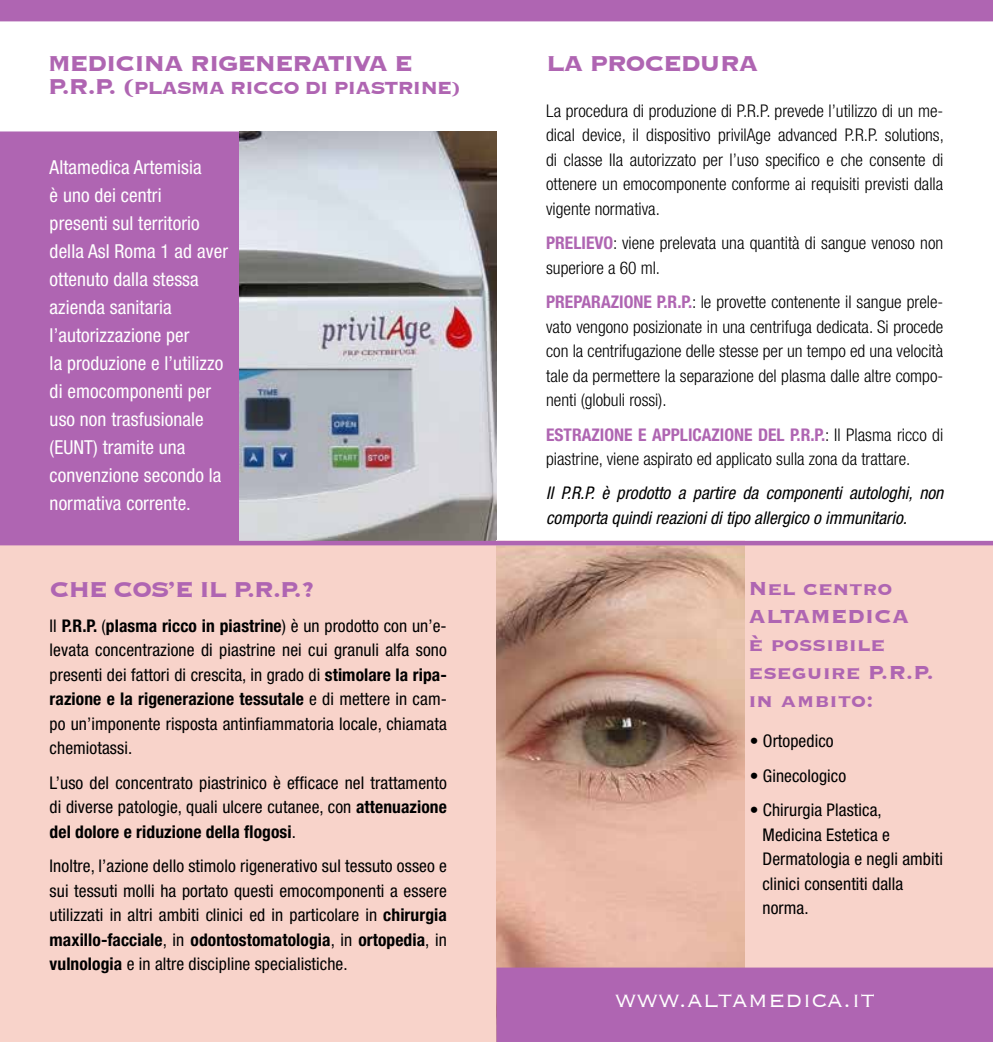
<style>
.page{position:relative;width:993px;height:1042px;background:#fff}
.page>*{position:absolute;margin:0;border:0;box-sizing:border-box;transform-origin:0 0}
.t1{font:700 28px "Copperplate";letter-spacing:-.05em;color:#af65b2}
.t2{font:300 28px "Copperplate";color:#fff}
.t3{font:700 24.5px/28px "Copperplate";letter-spacing:-.005em;color:#af65b2}
.t4{font:700 22.75px "Copperplate";letter-spacing:-.05em;color:#af65b2}
.t5{font:condensed 19.25px/28px "Helvetica Neue LT Std";letter-spacing:.005em;color:#fff}
.t6{font:condensed 17.5px/24.5px "Helvetica Neue LT Std";letter-spacing:.005em;color:#000;text-align:justify}
.t7{font:300 condensed 17.5px/24.5px "Helvetica Neue LT Std";color:#000;text-align:justify}
.t8{font:italic condensed 17.5px/24.5px "Helvetica Neue LT Std";color:#000}
.s1{font-size:28px}
.s2{font-weight:700}
.s3{font-weight:700;color:#af65b2}
</style>
<div class="page">
<div style="left:0;top:131px;width:239px;height:410px;background:#af65b2"></div>
<div style="left:0;top:542px;width:992px;height:500px;background:#f8d3ca"></div>
<img style="left:239px;top:131px;width:257px;height:410px">
<img style="left:496px;top:545px;width:248px;height:422px">
<hr style="left:0;top:541px;width:992px;height:4px;background:#af65b2">
<div style="left:496px;top:967px;width:496px;height:75px;background:#af65b2"></div>
<div style="left:0;top:0;width:992px;height:21px;background:#af65b2"></div>
<h1 class="t1" style="left:48px;top:45px;width:366px">MEDICINA RIGENERATIVA E</h1>
<h3 class="t4" style="left:48px;top:73px;width:415px"><span class="s1">P.R.P. (</span>PLASMA RICCO DI PIASTRINE)</h3>
<p class="t5" style="left:50px;top:153px;width:180px">Altamedica Artemisia<br>è uno dei centri<br>presenti sul territorio della Asl Roma 1 ad aver ottenuto dalla stessa azienda sanitaria l’autorizzazione per<br>la produzione e l’utilizzo di emocomponenti per uso non trasfusionale (EUNT) tramite una convenzione secondo la normativa corrente.</p>
<h1 class="t1" style="left:50px;top:572px;width:266px">CHE COS’E IL P.R.P.?</h1>
<p class="t6" style="left:50px;top:613px;width:398px">Il <span class="s2">P.R.P.</span> (<span class="s2">plasma ricco in piastrine</span>) è un prodotto con un’e&shy;levata concentrazione di piastrine nei cui granuli alfa sono presenti dei fattori di crescita, in grado di <span class="s2">stimolare la ripa&shy;razione e la rigenerazione tessutale</span> e di mettere in cam&shy;po un’imponente risposta antinfiammatoria locale, chiamata chemiotassi.</p>
<p class="t6" style="left:50px;top:770px;width:398px">L’uso del concentrato piastrinico è efficace nel trattamento di diverse patologie, quali ulcere cutanee, con <span class="s2">attenuazione del dolore e riduzione della flogosi</span>.</p>
<p class="t6" style="left:50px;top:853px;width:398px">Inoltre, l’azione dello stimolo rigenerativo sul tessuto osseo e sui tessuti molli ha portato questi emocomponenti a essere utilizzati in altri ambiti clinici ed in particolare in <span class="s2">chirurgia maxillo-facciale</span>, in <span class="s2">odontostomatologia</span>, in <span class="s2">ortopedia</span>, in <span class="s2">vulnologia</span> e in altre discipline specialistiche.</p>
<h1 class="t1" style="left:546px;top:45px;width:214px">LA PROCEDURA</h1>
<p class="t7" style="left:546px;top:98px;width:399px">La procedura di produzione di P.R.P. prevede l’utilizzo di un me&shy;dical device, il dispositivo privilAge advanced P.R.P. solutions, di classe IIa autorizzato per l’uso specifico e che consente di ottenere un emocomponente conforme ai requisiti previsti dalla vigente normativa.</p>
<p class="t7" style="left:546px;top:231px;width:398px"><span class="s3">PRELIEVO</span>: viene prelevata una quantità di sangue venoso non superiore a 60 ml.</p>
<p class="t7" style="left:546px;top:289px;width:398px"><span class="s3">PREPARAZIONE P.R.P.</span>: le provette contenente il sangue prele&shy;vato vengono posizionate in una centrifuga dedicata. Si procede con la centrifugazione delle stesse per un tempo ed una velocità tale da permettere la separazione del plasma dalle altre compo&shy;nenti (globuli rossi).</p>
<p class="t7" style="left:546px;top:422px;width:398px"><span class="s3">ESTRAZIONE E APPLICAZIONE DEL P.R.P.</span>: Il Plasma ricco di piastrine, viene aspirato ed applicato sulla zona da trattare.</p>
<p class="t8" style="left:546px;top:481px;width:398px">Il P.R.P. è prodotto a partire da componenti autologhi, non comporta quindi reazioni di tipo allergico o immunitario.</p>
<h2 class="t3" style="left:748px;top:573px;width:187px">Nel centro<br>ALTAMEDICA<br>è possibile eseguire P.R.P. in ambito:</h2>
<p class="t6" style="left:749px;top:729px;width:85px">• Ortopedico</p>
<p class="t6" style="left:749px;top:763px;width:98px">• Ginecologico</p>
<p class="t6" style="left:762px;top:797px;width:182px;text-align:left;text-indent:-13px">• Chirurgia Plastica,<br>Medicina Estetica e<br>Dermatologia e negli ambiti clinici consentiti dalla norma.</p>
<h1 class="t2" style="left:614px;top:981px;width:261px">www.altamedica.it</h1>
</div>
